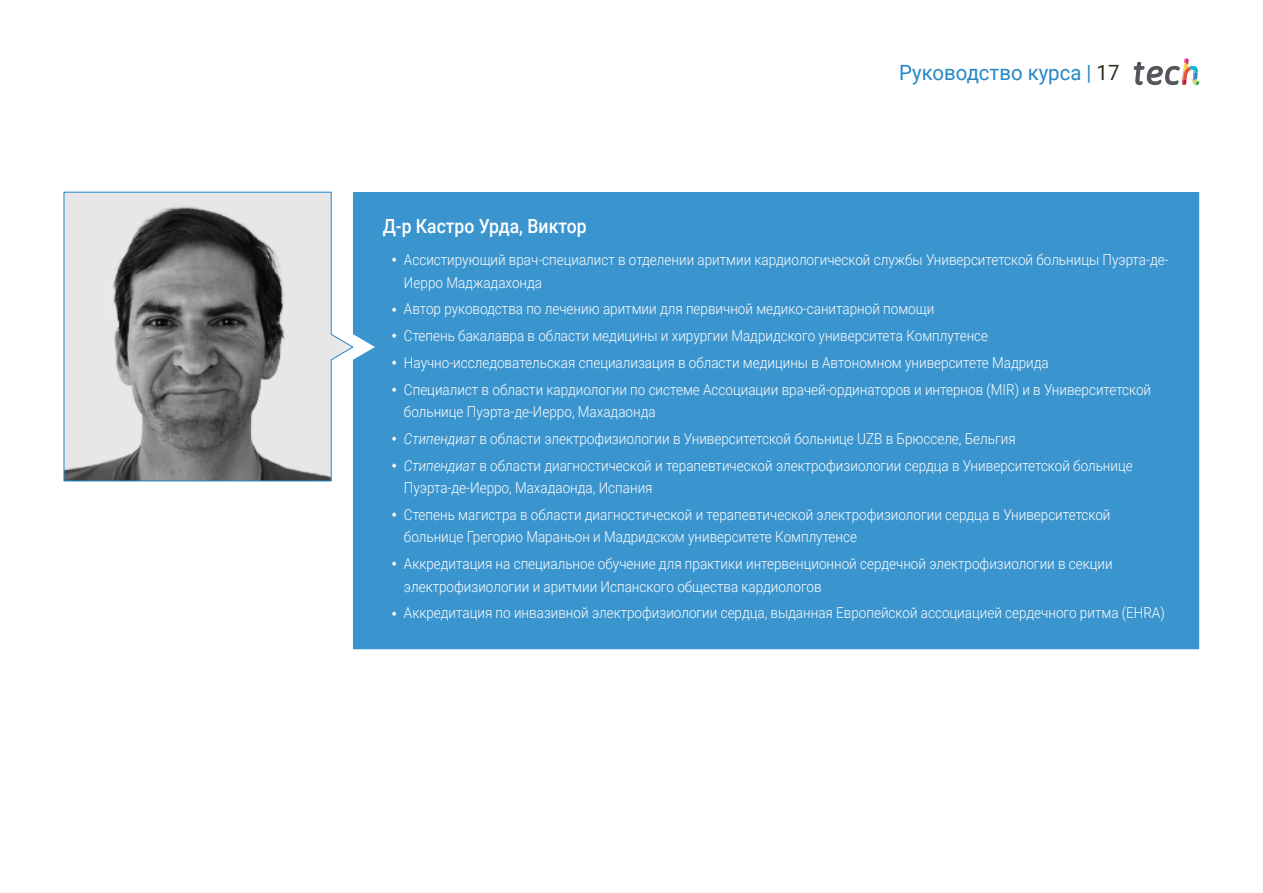
<style>
.page{position:relative;width:1263px;height:893px;background:#fff}
.page>*{position:absolute;margin:0;border:0;box-sizing:border-box;transform-origin:0 0}
.t1{font:21px "Roboto";color:#2488c9}
.t2{font:500 19.5px "Roboto";color:#fff;scale:.9 1}
.t3{font:300 15px/26.7px "Roboto";color:#fff;scale:.9 1}
.s1{color:#312e20}
.s2{font-style:italic}
</style>
<div class="page">
<svg style="left:1134px;top:58px;width:65px;height:28px"></svg>
<div style="left:353px;top:192px;width:846px;height:457px;background:#3a94ce"></div>
<svg style="left:64px;top:192px;width:289px;height:289px;background:#a8a9a9"></svg>
<svg style="left:392px;top:258px;width:5px;height:5px"></svg>
<svg style="left:392px;top:307px;width:5px;height:5px"></svg>
<svg style="left:392px;top:334px;width:5px;height:5px"></svg>
<svg style="left:392px;top:360px;width:5px;height:5px"></svg>
<svg style="left:392px;top:387px;width:5px;height:5px"></svg>
<svg style="left:392px;top:436px;width:5px;height:5px"></svg>
<svg style="left:392px;top:463px;width:5px;height:5px"></svg>
<svg style="left:392px;top:512px;width:5px;height:5px"></svg>
<svg style="left:392px;top:562px;width:5px;height:5px"></svg>
<svg style="left:392px;top:611px;width:5px;height:5px"></svg>
<h1 class="t1" style="left:899px;top:57px;width:222px">Руководство курса | <span class="s1">17</span></h1>
<h2 class="t2" style="left:383px;top:213px;width:228px">Д-р Кастро Урда, Виктор</h2>
<p class="t3" style="left:404px;top:248px;width:851px;line-height:22.5px">Ассистирующий врач-специалист в отделении аритмии кардиологической службы Университетской больницы Пуэрта-де-<br>Иерро Маджадахонда</p>
<p class="t3" style="left:404px;top:295px;width:832px">Автор руководства по лечению аритмии для первичной медико-санитарной помощи<br>Степень бакалавра в области медицины и хирургии Мадридского университета Комплутенсе Научно-исследовательская специализация в области медицины в Автономном университете Мадрида<br>Специалист в области кардиологии по системе Ассоциации врачей-ординаторов и интернов (MIR) и в Университетской</p>
<p class="t3" style="left:404px;top:398px;width:811px">больнице Пуэрта-де-Иерро, Махадаонда<br><span class="s2">Стипендиат</span> в области электрофизиологии в Университетской больнице UZB в Брюсселе, Бельгия<br><span class="s2">Стипендиат</span> в области диагностической и терапевтической электрофизиологии сердца в Университетской больнице</p>
<p class="t3" style="left:404px;top:474px;width:786px">Пуэрта-де-Иерро, Махадаонда, Испания<br>Степень магистра в области диагностической и терапевтической электрофизиологии сердца в Университетской</p>
<p class="t3" style="left:404px;top:523px;width:789px">больнице Грегорио Мараньон и Мадридском университете Комплутенсе<br>Аккредитация на специальное обучение для практики интервенционной сердечной электрофизиологии в секции</p>
<p class="t3" style="left:404px;top:572px;width:847px">электрофизиологии и аритмии Испанского общества кардиологов<br>Аккредитация по инвазивной электрофизиологии сердца, выданная Европейской ассоциацией сердечного ритма (EHRA)</p>
</div>
